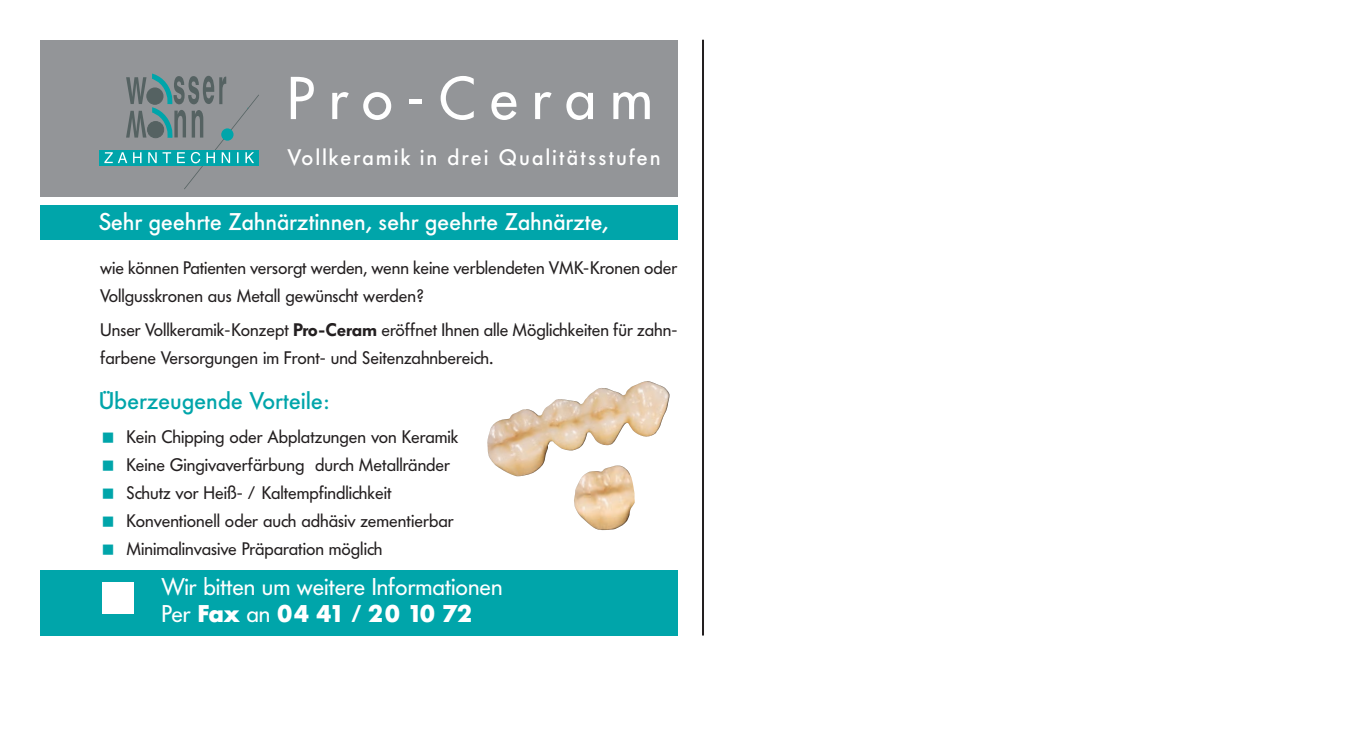
<style>
.page{position:relative;width:1355px;height:732px;background:#fff}
.page>*{position:absolute;margin:0;border:0;box-sizing:border-box;transform-origin:0 0}
.t1{font:500 56px "Futura Std";letter-spacing:.25em;color:#fff}
.t2{font:24px/27px "Futura BQ";color:#fff}
.t3{font:500 24px "Futura BQ";color:#fff}
.t4{font:500 24px "Futura BQ";color:#00a5aa}
.t5{font:500 22.4px "Futura BQ";letter-spacing:.09em;color:#fff}
.t6{font:18px/28px "Futura BQ";color:#231f20}
.s1{font-weight:600}
.s2{font-weight:700}
</style>
<div class="page">
<div style="left:40px;top:570px;width:637px;height:65px;background:#00a5aa"></div>
<div style="left:40px;top:40px;width:637px;height:156px;background:#939598"></div>
<div style="left:40px;top:205px;width:637px;height:35px;background:#00a5aa"></div>
<div style="left:99px;top:150px;width:160px;height:15px;background:#00a5aa"></div>
<svg style="left:104px;top:74px;width:155px;height:115px"></svg>
<img style="left:574px;top:476px;width:61px;height:54px">
<img style="left:487px;top:381px;width:183px;height:95px">
<div style="left:103px;top:582px;width:31px;height:31px;background:#fff"></div>
<hr style="left:702px;top:40px;width:2px;height:595px;background:#231f20">
<h1 class="t1" style="left:287px;top:70px;width:368px">Pro-Ceram</h1>
<p class="t5" style="left:287px;top:144px;width:375px">Vollkeramik in drei Qualitätsstufen</p>
<h2 class="t3" style="left:99px;top:208px;width:511px">Sehr geehrte Zahnärztinnen, sehr geehrte Zahnärzte,</h2>
<p class="t6" style="left:100px;top:254px;width:579px">wie können Patienten versorgt werden, wenn keine verblendeten VMK-Kronen oder<br>Vollgusskronen aus Metall gewünscht werden?</p>
<p class="t6" style="left:100px;top:315px;width:579px">Unser Vollkeramik-Konzept <span class="s1">Pro-Ceram</span> eröffnet Ihnen alle Möglichkeiten für zahn&shy;farbene Versorgungen im Front- und Seitenzahnbereich.</p>
<h2 class="t4" style="left:99px;top:387px;width:232px">Überzeugende Vorteile:</h2>
<p class="t6" style="left:127px;top:422px;width:333px">Kein Chipping oder Abplatzungen von Keramik Keine Gingivaverfärbung durch Metallränder Schutz vor Heiß- / Kaltempfindlichkeit Konventionell oder auch adhäsiv zementierbar Minimalinvasive Präparation möglich</p>
<h2 class="t2" style="left:162px;top:573px;width:342px">Wir bitten um weitere Informationen<br>Per <span class="s2">Fax</span> an <span class="s2">04 41 / 20 10 72</span></h2>
</div>
